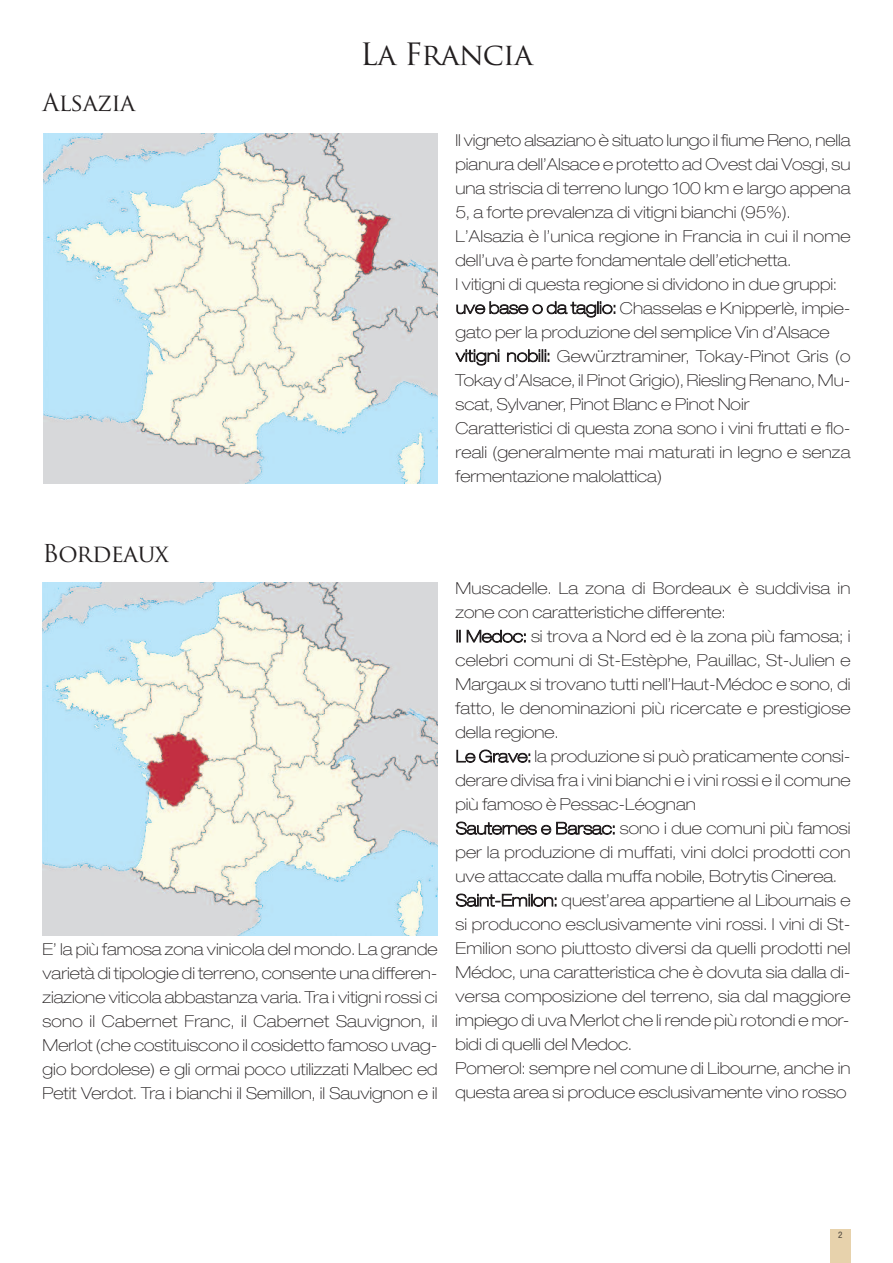
<style>
.page{position:relative;width:893px;height:1263px;background:#fff}
.page>*{position:absolute;margin:0;border:0;box-sizing:border-box;transform-origin:0 0}
.t1{font:30px "Trajan Pro";letter-spacing:-.025em;color:#231f20}
.t2{font:24px "Trajan Pro";letter-spacing:-.025em;color:#231f20}
.t3{font:100 expanded 16.5px/24px "Helvetica Neue";color:#231f20}
.t4{font:condensed 9px "Helvetica Neue";color:#49433a}
.s1{font-family:"Lucida Grande";font-weight:400;font-stretch:normal}
</style>
<div class="page">
<div style="left:830px;top:1229px;width:20px;height:34px;background:#e7d2ac"></div>
<img style="left:44px;top:134px;width:394px;height:349px">
<img style="left:43px;top:583px;width:395px;height:352px">
<h2 class="t2" style="left:43px;top:93px;width:94px">Alsazia</h2>
<h2 class="t2" style="left:43px;top:544px;width:128px">Bordeaux</h2>
<h1 class="t1" style="left:360px;top:43px;width:174px">La Francia</h1>
<p class="t3" style="left:455px;top:129px;width:396px">Il vigneto alsaziano è situato lungo il fiume Reno, nella pianura dell’Alsace e protetto ad Ovest dai Vosgi, su una striscia di terreno lungo 100 km e largo appena 5, a forte prevalenza di vitigni bianchi (95%).<br>L’Alsazia è l’unica regione in Francia in cui il nome dell’uva è parte fondamentale dell’etichetta.<br>I vitigni di questa regione si dividono in due gruppi: uve base o da taglio: Chasselas e Knipperlè, impie&shy;gato per la produzione del semplice Vin d’Alsace vitigni nobili: Gewu<span class="s1">̈</span>rztraminer, Tokay-Pinot Gris (o Tokay d’Alsace, il Pinot Grigio), Riesling Renano, Mu&shy;scat, Sylvaner, Pinot Blanc e Pinot Noir Caratteristici di questa zona sono i vini fruttati e flo&shy;reali (generalmente mai maturati in legno e senza fermentazione malolattica)</p>
<p class="t3" style="left:43px;top:938px;width:396px;text-align:justify">E’ la più famosa zona vinicola del mondo. La grande varietà di tipologie di terreno, consente una differen&shy;ziazione viticola abbastanza varia. Tra i vitigni rossi ci sono il Cabernet Franc, il Cabernet Sauvignon, il Merlot (che costituiscono il cosidetto famoso uvag&shy;gio bordolese) e gli ormai poco utilizzati Malbec ed Petit Verdot. Tra i bianchi il Semillon, il Sauvignon e il</p>
<p class="t3" style="left:455px;top:578px;width:396px">Muscadelle. La zona di Bordeaux è suddivisa in zone con caratteristiche differente:<br>Il Medoc: si trova a Nord ed è la zona più famosa; i celebri comuni di St-Estèphe, Pauillac, St-Julien e Margaux si trovano tutti nell’Haut-Médoc e sono, di fatto, le denominazioni più ricercate e prestigiose della regione.<br>Le Grave: la produzione si può praticamente consi&shy;derare divisa fra i vini bianchi e i vini rossi e il comune più famoso è Pessac-Léognan<br>Sauternes e Barsac: sono i due comuni più famosi per la produzione di muffati, vini dolci prodotti con uve attaccate dalla muffa nobile, Botrytis Cinerea.<br>Saint-Emilon: quest’area appartiene al Libournais e si producono esclusivamente vini rossi. I vini di St-Emilion sono piuttosto diversi da quelli prodotti nel Médoc, una caratteristica che è dovuta sia dalla di&shy;versa composizione del terreno, sia dal maggiore impiego di uva Merlot che li rende più rotondi e mor&shy;bidi di quelli del Medoc.<br>Pomerol: sempre nel comune di Libourne, anche in questa area si produce esclusivamente vino rosso</p>
<p class="t4" style="left:838px;top:1231px;width:6px">2</p>
</div>
